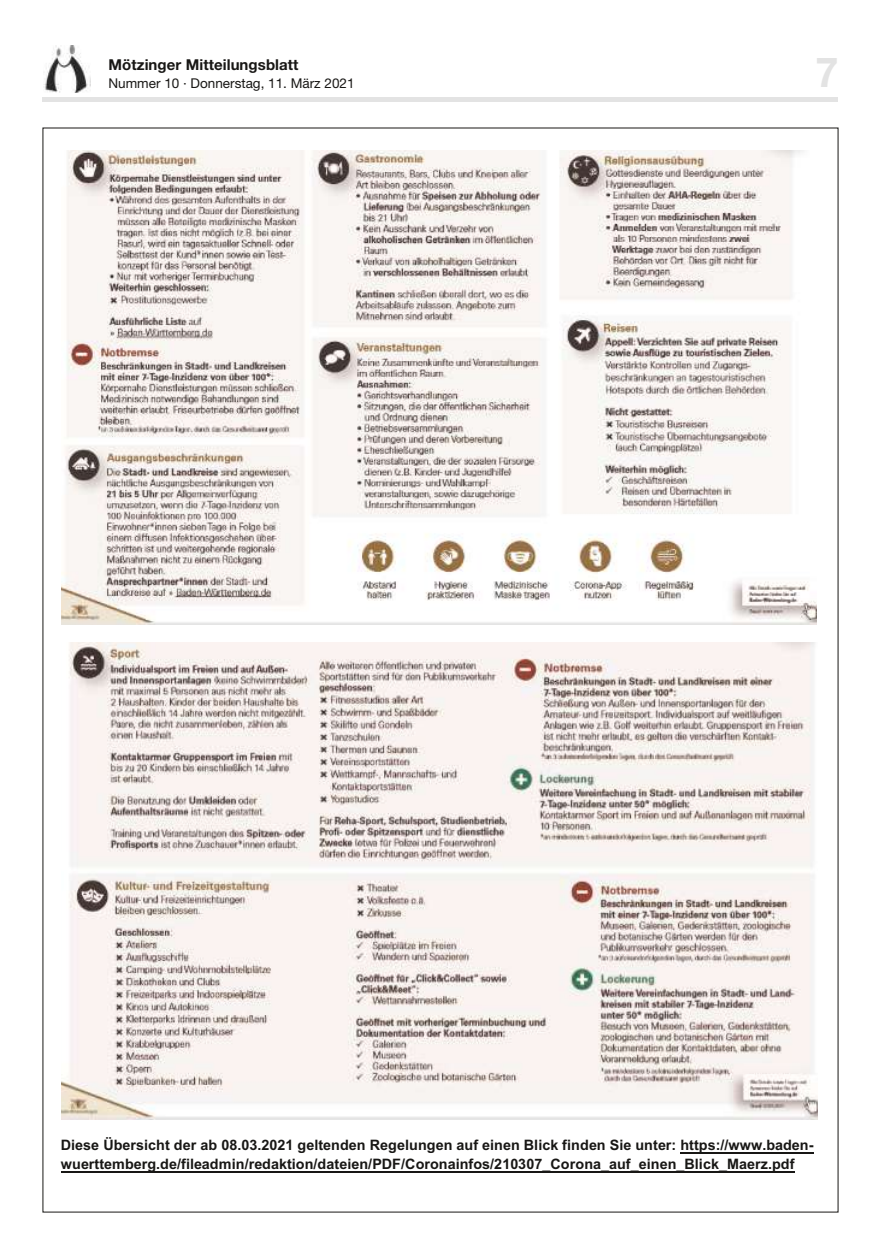
<style>
.page{position:relative;width:881px;height:1255px;background:#fff}
.page>*{position:absolute;margin:0;border:0;box-sizing:border-box;transform-origin:0 0}
.t1{font:700 41.4px "Helvetica Neue LT Std";color:#e3e3e3}
.t2{font:700 15px "Helvetica Neue LT Std";letter-spacing:.005em;color:#181715}
.t3{font:700 14.4px/19px "Arial";color:#181715}
.t4{font:13.5px "Helvetica Neue LT Std";color:#181715}
</style>
<div class="page">
<hr style="left:43px;top:98px;width:795px;height:4px;background:#e3e3e3">
<img style="left:44px;top:46px;width:46px;height:47px">
<hr style="left:680px;top:1151px;width:133px;height:2px;background:#181715">
<hr style="left:61px;top:1170px;width:733px;height:2px;background:#181715">
<img style="left:61px;top:150px;width:754px;height:474px">
<img style="left:61px;top:642px;width:756px;height:477px">
<p class="t2" style="left:108px;top:60px;width:191px">Mötzinger Mitteilungsblatt</p>
<p class="t4" style="left:108px;top:79px;width:247px">Nummer 10 · Donnerstag, 11. März 2021</p>
<h1 class="t1" style="left:815px;top:57px;width:25px">7</h1>
<p class="t3" style="left:61px;top:1136px;width:753px">Diese Übersicht der ab 08.03.2021 geltenden Regelungen auf einen Blick finden Sie unter: https://www.baden&shy;wuerttemberg.de/fileadmin/redaktion/dateien/PDF/Coronainfos/210307_Corona_auf_einen_Blick_Maerz.pdf</p>
</div>
